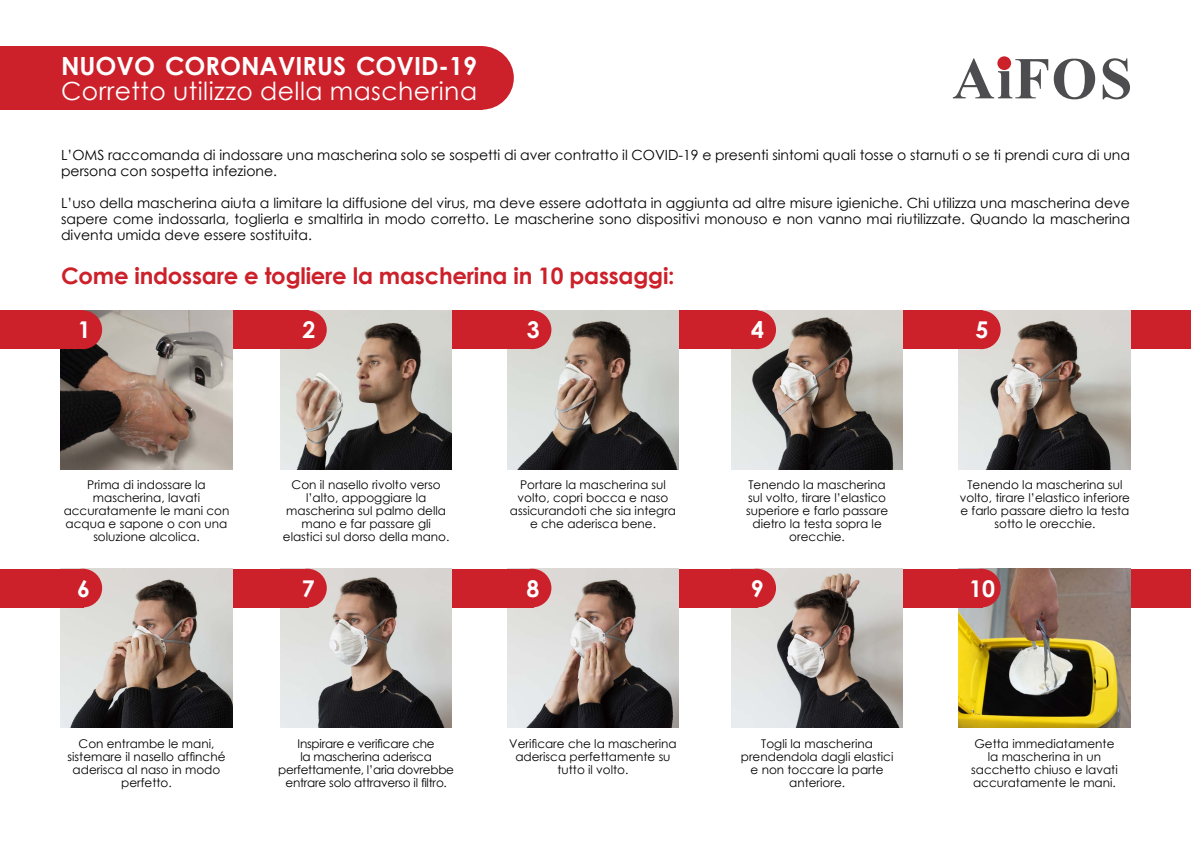
<style>
.page{position:relative;width:1191px;height:842px;background:#fff}
.page>*{position:absolute;margin:0;border:0;box-sizing:border-box;transform-origin:0 0}
.t1{font:25px "Century Gothic";letter-spacing:.02em;color:#fff}
.t2{font:700 25px "Century Gothic";color:#fff}
.t3{font:700 23.1px "Century Gothic";color:#fff}
.t4{font:700 22.8px "Century Gothic";letter-spacing:-.01em;color:#cc202a}
.t5{font:14px/16px "Century Gothic";color:#000}
.t6{font:12px/13px "Century Gothic";color:#000;text-align:center}
.t7{font:12px/13px "Century Gothic";letter-spacing:-.02em;color:#000;text-align:center}
</style>
<div class="page">
<div style="left:0;top:310px;width:1191px;height:39px;background:#cc202a"></div>
<div style="left:0;top:569px;width:1191px;height:38px;background:#cc202a"></div>
<svg style="left:952px;top:58px;width:178px;height:41px"></svg>
<div style="left:997px;top:56px;width:14px;height:14px;background:#cc202a;border-radius:50%"></div>
<div style="left:0;top:46px;width:482px;height:64px;background:#cc202a"></div>
<div style="left:450px;top:46px;width:64px;height:64px;background:#cc202a;border-radius:50%"></div>
<img style="left:61px;top:310px;width:171px;height:159px">
<img style="left:61px;top:569px;width:171px;height:159px">
<img style="left:507px;top:310px;width:171px;height:159px">
<img style="left:507px;top:569px;width:171px;height:159px">
<img style="left:281px;top:310px;width:171px;height:159px">
<img style="left:281px;top:569px;width:171px;height:159px">
<img style="left:731px;top:310px;width:171px;height:159px">
<img style="left:731px;top:569px;width:171px;height:159px">
<img style="left:959px;top:310px;width:171px;height:159px">
<img style="left:959px;top:569px;width:171px;height:159px">
<div style="left:39px;top:310px;width:45px;height:39px;background:#cc202a"></div>
<div style="left:63px;top:310px;width:39px;height:39px;background:#cc202a;border-radius:50%"></div>
<div style="left:39px;top:569px;width:45px;height:38px;background:#cc202a"></div>
<div style="left:63px;top:569px;width:39px;height:38px;background:#cc202a;border-radius:50%"></div>
<div style="left:263px;top:310px;width:45px;height:39px;background:#cc202a"></div>
<div style="left:288px;top:310px;width:39px;height:39px;background:#cc202a;border-radius:50%"></div>
<div style="left:263px;top:569px;width:45px;height:38px;background:#cc202a"></div>
<div style="left:288px;top:569px;width:39px;height:38px;background:#cc202a;border-radius:50%"></div>
<div style="left:488px;top:310px;width:45px;height:39px;background:#cc202a"></div>
<div style="left:513px;top:310px;width:38px;height:39px;background:#cc202a;border-radius:50%"></div>
<div style="left:488px;top:569px;width:45px;height:38px;background:#cc202a"></div>
<div style="left:513px;top:569px;width:38px;height:38px;background:#cc202a;border-radius:50%"></div>
<div style="left:712px;top:310px;width:45px;height:39px;background:#cc202a"></div>
<div style="left:737px;top:310px;width:39px;height:39px;background:#cc202a;border-radius:50%"></div>
<div style="left:712px;top:569px;width:45px;height:38px;background:#cc202a"></div>
<div style="left:737px;top:569px;width:39px;height:38px;background:#cc202a;border-radius:50%"></div>
<div style="left:937px;top:310px;width:45px;height:39px;background:#cc202a"></div>
<div style="left:962px;top:310px;width:38px;height:39px;background:#cc202a;border-radius:50%"></div>
<div style="left:937px;top:569px;width:45px;height:38px;background:#cc202a"></div>
<div style="left:962px;top:569px;width:38px;height:38px;background:#cc202a;border-radius:50%"></div>
<h1 class="t2" style="left:61px;top:47px;width:417px">NUOVO CORONAVIRUS COVID-19</h1>
<h1 class="t1" style="left:61px;top:74px;width:417px">Corretto utilizzo della mascherina</h1>
<p class="t5" style="left:61px;top:146px;width:1070px">L’OMS raccomanda di indossare una mascherina solo se sospetti di aver contratto il COVID-19 e presenti sintomi quali tosse o starnuti o se ti prendi cura di una persona con sospetta infezione.</p>
<p class="t5" style="left:61px;top:194px;width:1070px;text-align:justify">L’uso della mascherina aiuta a limitare la diffusione del virus, ma deve essere adottata in aggiunta ad altre misure igieniche. Chi utilizza una mascherina deve sapere come indossarla, toglierla e smaltirla in modo corretto. Le mascherine sono dispositivi monouso e non vanno mai riutilizzate. Quando la mascherina diventa umida deve essere sostituita.</p>
<h3 class="t4" style="left:61px;top:259px;width:615px">Come indossare e togliere la mascherina in 10 passaggi:</h3>
<h2 class="t3" style="left:78px;top:312px;width:14px">1</h2>
<h2 class="t3" style="left:302px;top:312px;width:14px">2</h2>
<h2 class="t3" style="left:527px;top:312px;width:14px">3</h2>
<h2 class="t3" style="left:751px;top:312px;width:14px">4</h2>
<h2 class="t3" style="left:975px;top:312px;width:14px">5</h2>
<p class="t6" style="left:64px;top:478px;width:167px">Prima di indossare la mascherina, lavati accuratamente le mani con acqua e sapone o con una soluzione alcolica.</p>
<p class="t6" style="left:283px;top:478px;width:168px">Con il nasello rivolto verso l’alto, appoggiare la mascherina sul palmo della mano e far passare gli elastici sul dorso della mano.</p>
<p class="t6" style="left:510px;top:478px;width:168px">Portare la mascherina sul volto, copri bocca e naso assicurandoti che sia integra e che aderisca bene.</p>
<p class="t6" style="left:746px;top:478px;width:144px">Tenendo la mascherina sul volto, tirare l’elastico superiore e farlo passare dietro la testa sopra le orecchie.</p>
<p class="t6" style="left:960px;top:478px;width:172px">Tenendo la mascherina sul volto, tirare l’elastico inferiore e farlo passare dietro la testa sotto le orecchie.</p>
<h2 class="t3" style="left:77px;top:571px;width:14px">6</h2>
<h2 class="t3" style="left:302px;top:571px;width:14px">7</h2>
<h2 class="t3" style="left:526px;top:571px;width:14px">8</h2>
<h2 class="t3" style="left:751px;top:571px;width:14px">9</h2>
<h2 class="t3" style="left:969px;top:571px;width:27px">10</h2>
<p class="t6" style="left:68px;top:737px;width:159px">Con entrambe le mani, sistemare il nasello affinché aderisca al naso in modo perfetto.</p>
<p class="t7" style="left:278px;top:737px;width:177px">Inspirare e verificare che<br>la mascherina aderisca perfettamente, l’aria dovrebbe entrare solo attraverso il filtro.</p>
<p class="t6" style="left:509px;top:737px;width:169px">Verificare che la mascherina aderisca perfettamente su tutto il volto.</p>
<p class="t6" style="left:741px;top:737px;width:154px">Togli la mascherina prendendola dagli elastici e non toccare la parte anteriore.</p>
<p class="t6" style="left:971px;top:737px;width:148px">Getta immediatamente la mascherina in un sacchetto chiuso e lavati accuratamente le mani.</p>
</div>
